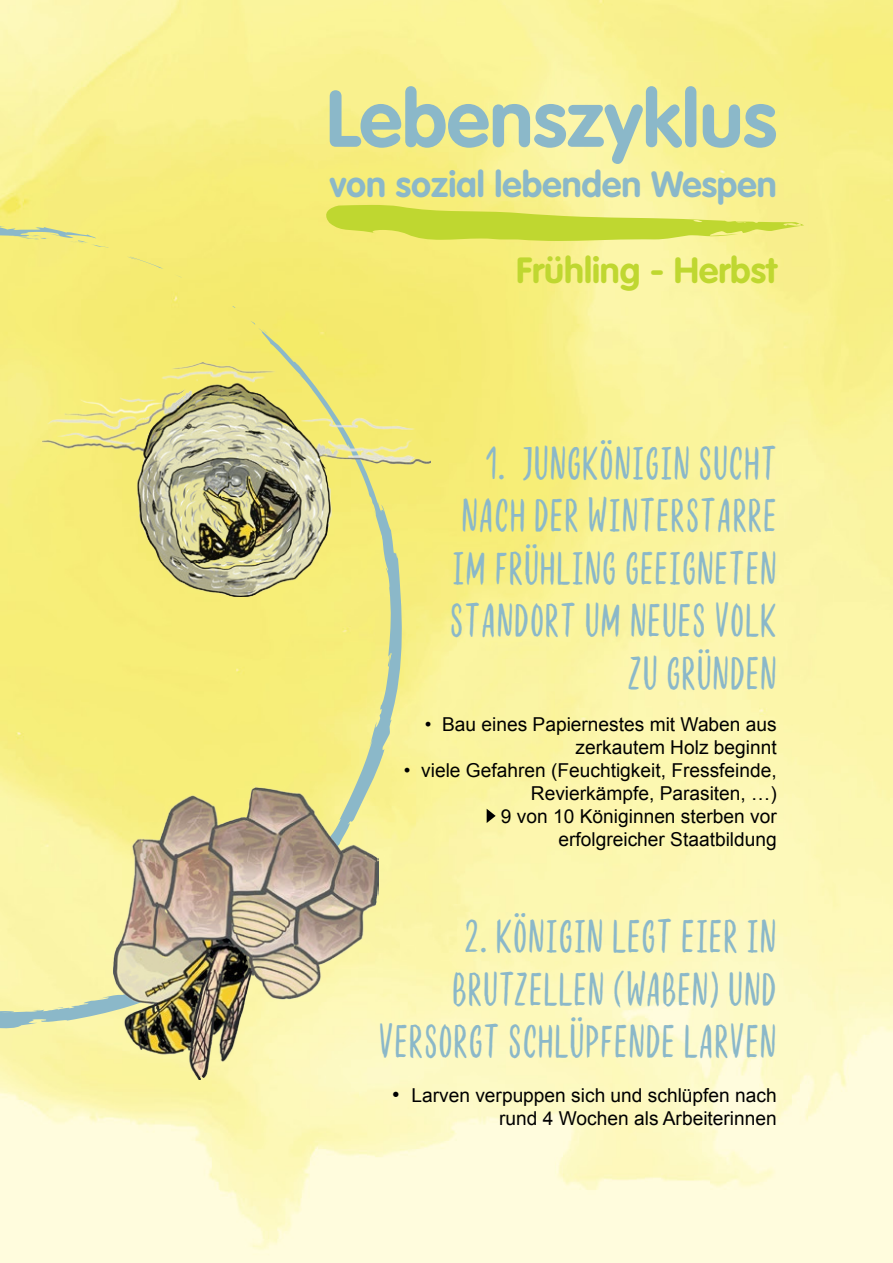
<style>
.page{position:relative;width:893px;height:1263px;background:#fff}
.page>*{position:absolute;margin:0;border:0;box-sizing:border-box;transform-origin:0 0}
.t1{font:700 78.75px "VAG Rounded Std";color:#8bb8c9}
.t2{font:43.8px/52.5px "Blooms Hand";color:#8bb8c9;text-align:right}
.t3{font:700 35.85px "VAG Rounded Std";color:#8bb8c9}
.t4{font:700 35.85px "VAG Rounded Std";color:#bfd730}
.t5{font:19.2px/23px "Arial";color:#000;text-align:right}
.s1{font-size:21.3px}
</style>
<div class="page">
<img style="left:0;top:0;width:893px;height:1263px">
<svg style="left:44px;top:963px;width:69px;height:65px;background:#e4e8ae"></svg>
<svg style="left:0;top:226px;width:402px;height:658px;background:#f1ea7b"></svg>
<svg style="left:69px;top:240px;width:44px;height:9px"></svg>
<svg style="left:0;top:233px;width:50px;height:7px"></svg>
<svg style="left:0;top:256px;width:399px;height:628px;background:#f4ec7a"></svg>
<svg style="left:262px;top:329px;width:6px;height:5px"></svg>
<svg style="left:250px;top:321px;width:5px;height:4px"></svg>
<svg style="left:487px;top:809px;width:9px;height:14px"></svg>
<img style="left:42px;top:362px;width:388px;height:235px">
<img style="left:113px;top:784px;width:265px;height:296px">
<svg style="left:318px;top:205px;width:486px;height:36px;background:#d7e157"></svg>
<img style="left:0;top:652px;width:44px;height:497px">
<h1 class="t1" style="left:326px;top:73px;width:452px">Lebenszyklus</h1>
<h3 class="t3" style="left:330px;top:163px;width:449px">von sozial lebenden Wespen</h3>
<h3 class="t4" style="left:516px;top:249px;width:262px">Frühling - Herbst</h3>
<h2 class="t2" style="left:450px;top:436px;width:329px">1. JUNGKÖNIGIN SUCHT<br>NACH DER WINTERSTARRE<br>IM FRÜHLING GEEIGNETEN<br>STANDORT UM NEUES VOLK<br>ZU GRÜNDEN</h2>
<p class="t5" style="left:425px;top:713px;width:354px">• Bau eines Papiernestes mit Waben aus zerkautem Holz beginnt</p>
<p class="t5" style="left:404px;top:759px;width:374px">• viele Gefahren (Feuchtigkeit, Fressfeinde, Revierkämpfe, Parasiten, …)<br>9 von 10 Königinnen sterben vor erfolgreicher Staatbildung</p>
<h2 class="t2" style="left:379px;top:910px;width:400px">2. KÖNIGIN LEGT EIER IN<br>BRUTZELLEN (WABEN) UND<br>VERSORGT SCHLÜPFENDE LARVEN</h2>
<p class="t5" style="left:392px;top:1083px;width:386px"><span class="s1">•</span> Larven verpuppen sich und schlüpfen nach rund 4 Wochen als Arbeiterinnen</p>
</div>
